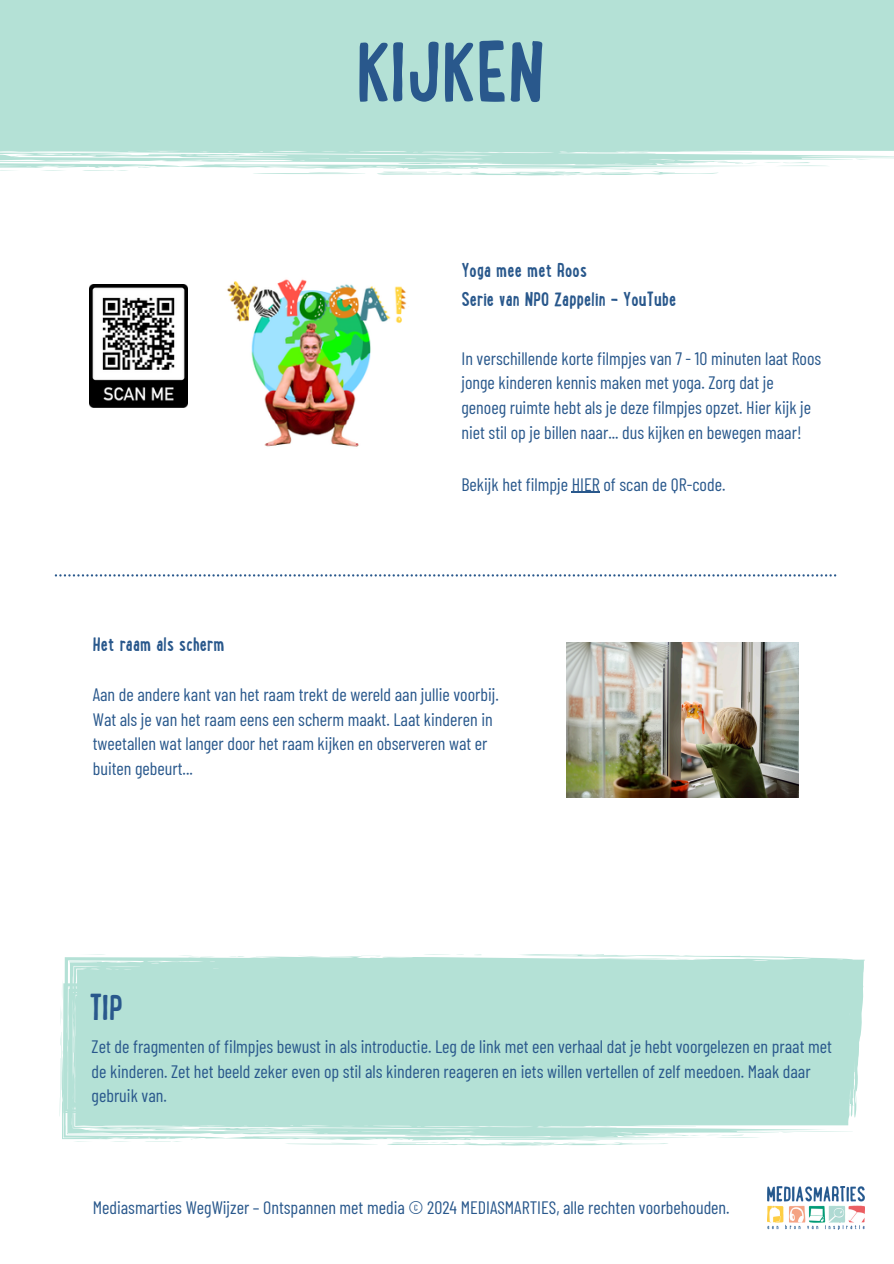
<style>
.page{position:relative;width:894px;height:1264px;background:#fff}
.page>*{position:absolute;margin:0;border:0;box-sizing:border-box;transform-origin:0 0}
.t1{font:700 90px "Lunch Box";color:#29588c}
.t2{font:700 38.25px "Lunch Box";color:#29588c}
.t3{font:700 21px/29.2px "Lunch Box";color:#29588c}
.t4{font:18px/24.8px "Barlow Condensed";color:#29588c}
</style>
<div class="page">
<div style="left:0;top:0;width:893px;height:168px;background:#b4e1d6"></div>
<div style="left:0;top:30px;width:80px;height:132px;background:#b4e1d6"></div>
<svg style="left:43px;top:170px;width:20px;height:1px"></svg>
<svg style="left:253px;top:168px;width:112px;height:6px"></svg>
<svg style="left:763px;top:162px;width:67px;height:4px"></svg>
<svg style="left:0;top:170px;width:14px;height:1px"></svg>
<svg style="left:854px;top:159px;width:16px;height:1px"></svg>
<svg style="left:83px;top:170px;width:45px;height:1px"></svg>
<svg style="left:371px;top:162px;width:386px;height:14px"></svg>
<svg style="left:587px;top:152px;width:68px;height:1px"></svg>
<svg style="left:137px;top:167px;width:14px;height:1px"></svg>
<img style="left:767px;top:1186px;width:97px;height:43px">
<svg style="left:55px;top:574px;width:781px;height:2px"></svg>
<img style="left:89px;top:285px;width:98px;height:122px">
<img style="left:227px;top:279px;width:182px;height:168px">
<hr style="left:571px;top:491px;width:28px;height:2px;background:#29588c">
<svg style="left:64px;top:954px;width:800px;height:43px;background:#bee5db"></svg>
<svg style="left:298px;top:955px;width:25px;height:1px"></svg>
<svg style="left:674px;top:958px;width:15px;height:1px"></svg>
<svg style="left:79px;top:954px;width:27px;height:1px"></svg>
<svg style="left:177px;top:955px;width:38px;height:2px"></svg>
<svg style="left:228px;top:956px;width:17px;height:1px"></svg>
<svg style="left:421px;top:954px;width:42px;height:1px"></svg>
<svg style="left:361px;top:955px;width:19px;height:2px"></svg>
<svg style="left:595px;top:954px;width:71px;height:5px"></svg>
<div style="left:213px;top:979px;width:650px;height:160px;background:#b4e1d6"></div>
<svg style="left:297px;top:982px;width:24px;height:1px"></svg>
<svg style="left:673px;top:984px;width:15px;height:1px"></svg>
<svg style="left:780px;top:1131px;width:13px;height:1px"></svg>
<svg style="left:227px;top:982px;width:16px;height:1px"></svg>
<svg style="left:420px;top:980px;width:42px;height:1px"></svg>
<svg style="left:359px;top:981px;width:20px;height:2px"></svg>
<svg style="left:284px;top:1134px;width:476px;height:12px"></svg>
<svg style="left:594px;top:980px;width:71px;height:5px"></svg>
<svg style="left:560px;top:1126px;width:56px;height:1px"></svg>
<svg style="left:60px;top:979px;width:153px;height:163px;background:#b9e3d9"></svg>
<img style="left:566px;top:643px;width:232px;height:154px">
<p class="t1" style="left:356px;top:39px;width:189px">KIJKEN</p>
<p class="t3" style="left:461px;top:258px;width:216px">Yoga mee met Roos<br>Serie van NPO Zappelin - YouTube</p>
<h3 class="t4" style="left:461px;top:345px;width:361px">In verschillende korte filmpjes van 7 - 10 minuten laat Roos jonge kinderen kennis maken met yoga. Zorg dat je genoeg ruimte hebt als je deze filmpjes opzet. Hier kijk je niet stil op je billen naar... dus kijken en bewegen maar!</h3>
<p class="t4" style="left:461px;top:471px;width:265px">Bekijk het filmpje HIER of scan de QR-code.</p>
<p class="t3" style="left:93px;top:632px;width:133px">Het raam als scherm</p>
<p class="t4" style="left:93px;top:681px;width:407px">Aan de andere kant van het raam trekt de wereld aan jullie voorbij.<br>Wat als je van het raam eens een scherm maakt. Laat kinderen in tweetallen wat langer door het raam kijken en observeren wat er buiten gebeurt...</p>
<p class="t2" style="left:89px;top:993px;width:35px">TIP</p>
<h3 class="t4" style="left:92px;top:1033px;width:741px">Zet de fragmenten of filmpjes bewust in als introductie. Leg de link met een verhaal dat je hebt voorgelezen en praat met de kinderen. Zet het beeld zeker even op stil als kinderen reageren en iets willen vertellen of zelf meedoen. Maak daar gebruik van.</h3>
<p class="t4" style="left:93px;top:1193px;width:638px">Mediasmarties WegWijzer – Ontspannen met media © 2024 MEDIASMARTIES, alle rechten voorbehouden.</p>
</div>
